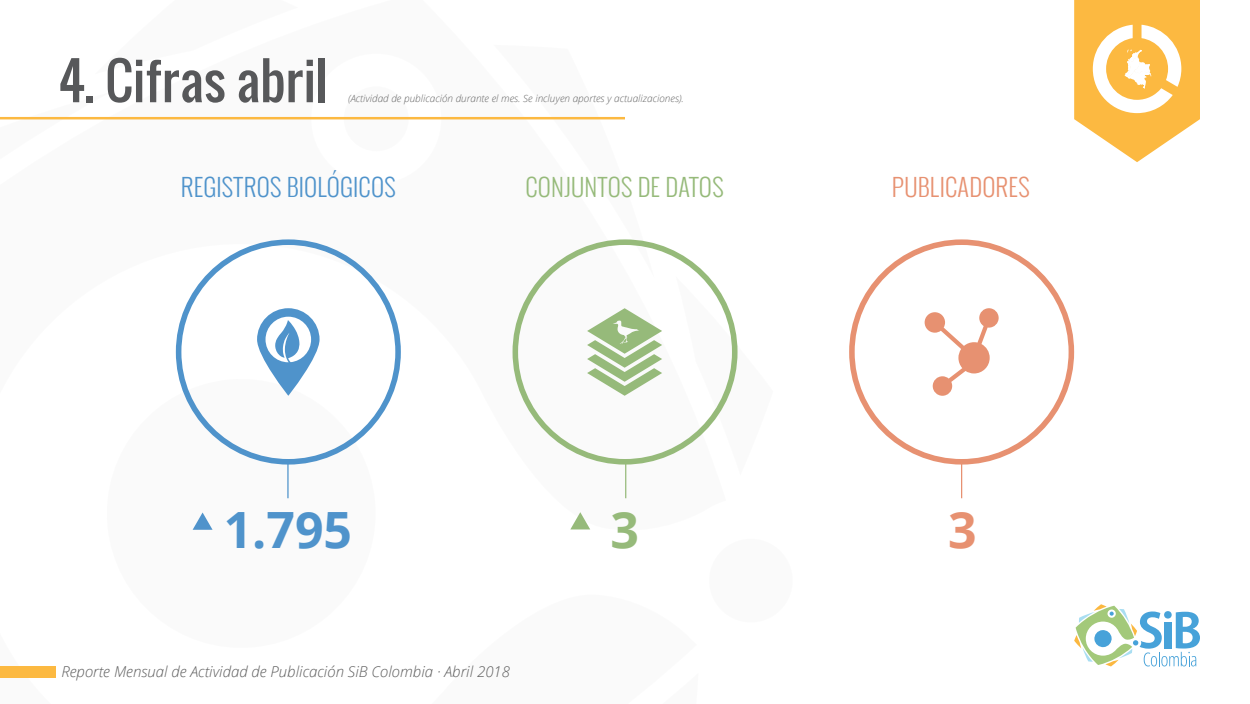
<style>
.page{position:relative;width:1250px;height:704px;background:#fff}
.page>*{position:absolute;margin:0;border:0;box-sizing:border-box;transform-origin:0 0}
.t1{font:50.38px "Oswald";letter-spacing:.005em;color:#57585a}
.t2{font:700 50px "Open Sans";color:#4f93cb}
.t3{font:700 50px "Open Sans";color:#96ba7a}
.t4{font:700 50px "Open Sans";color:#e79171}
.t5{font:300 24.25px "Oswald";letter-spacing:.01em;color:#4f93cb}
.t6{font:300 24.25px "Oswald";letter-spacing:.015em;color:#96ba7a}
.t7{font:300 24.25px "Oswald";letter-spacing:.01em;color:#e79171}
.t8{font:italic 300 15px "Open Sans";color:#5d5d5d}
.t9{font:italic 300 10px "Open Sans";color:#666}
</style>
<div class="page">
<svg style="left:0;top:666px;width:56px;height:12px"></svg>
<svg style="left:0;top:116px;width:112px;height:4px"></svg>
<svg style="left:493px;top:116px;width:132px;height:4px"></svg>
<div style="left:344px;top:86px;width:65px;height:65px;background:#fafafa;border-radius:50%"></div>
<hr style="left:0;top:117px;width:625px;height:2px;background:#fcb941">
<svg style="left:1074px;top:0;width:126px;height:162px"></svg>
<svg style="left:1074px;top:604px;width:126px;height:62px"></svg>
<div style="left:0;top:666px;width:55px;height:11px;background:#fcb941"></div>
<svg style="left:176px;top:239px;width:225px;height:225px"></svg>
<svg style="left:257px;top:308px;width:63px;height:88px"></svg>
<hr style="left:287px;top:462px;width:2px;height:36px;background:#4f93cb">
<hr style="left:625px;top:462px;width:1px;height:36px;background:#96ba7a">
<hr style="left:961px;top:462px;width:1px;height:36px;background:#e79171">
<svg style="left:513px;top:239px;width:225px;height:225px"></svg>
<svg style="left:849px;top:239px;width:225px;height:225px"></svg>
<svg style="left:925px;top:308px;width:74px;height:88px"></svg>
<svg style="left:570px;top:512px;width:20px;height:17px"></svg>
<svg style="left:193px;top:512px;width:19px;height:17px"></svg>
<h1 class="t1" style="left:58px;top:43px;width:271px">4. Cifras abril</h1>
<p class="t9" style="left:348px;top:92px;width:337px">(Actividad de publicación durante el mes. Se incluyen aportes y actualizaciones).</p>
<h3 class="t5" style="left:181px;top:170px;width:216px">REGISTROS BIOLÓGICOS</h3>
<h3 class="t6" style="left:525px;top:170px;width:200px">CONJUNTOS DE DATOS</h3>
<h3 class="t7" style="left:892px;top:170px;width:139px">PUBLICADORES</h3>
<h2 class="t2" style="left:224px;top:494px;width:130px">1.795</h2>
<h2 class="t4" style="left:948px;top:494px;width:30px">3</h2>
<h2 class="t3" style="left:610px;top:494px;width:30px">3</h2>
<h3 class="t8" style="left:61px;top:661px;width:450px">Reporte Mensual de Actividad de Publicación SiB Colombia · Abril 2018</h3>
</div>
